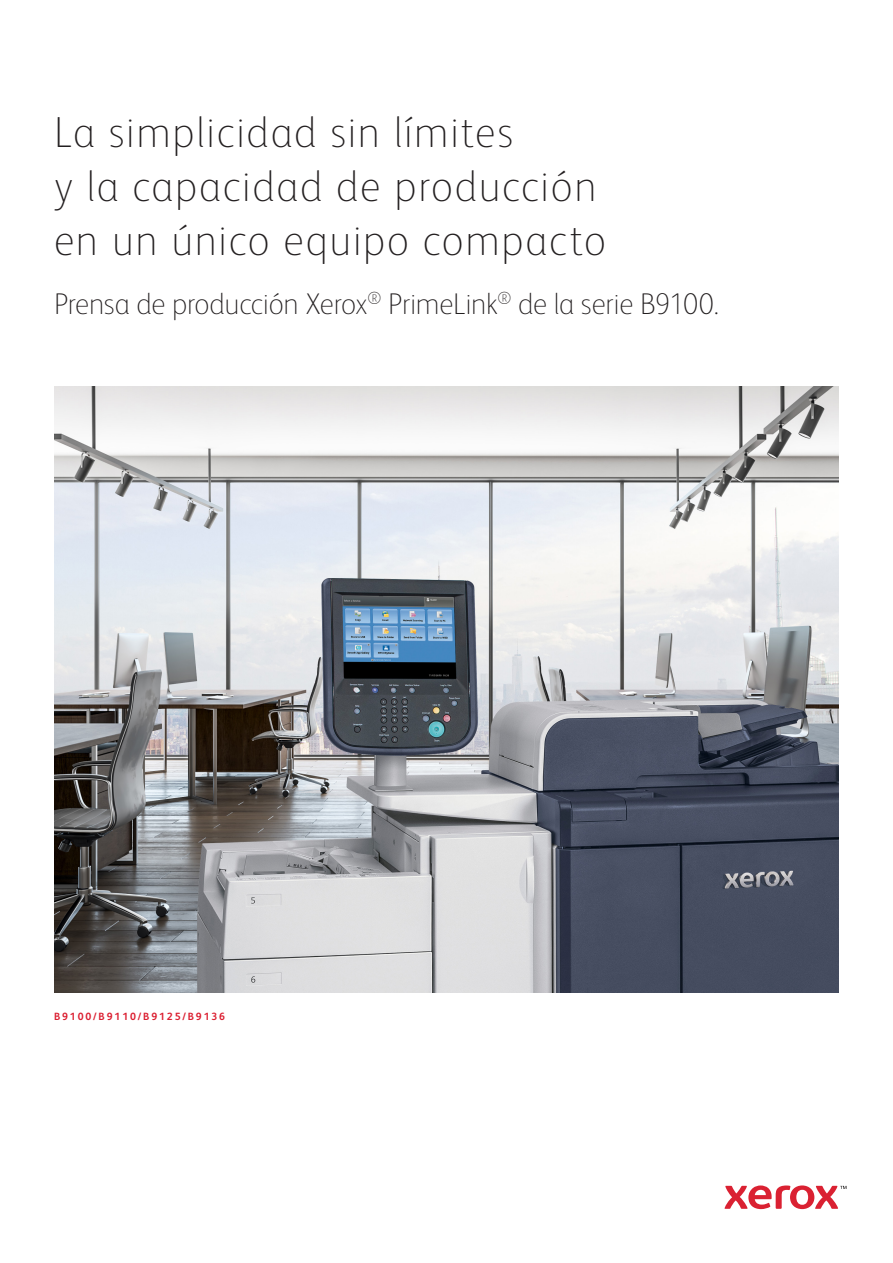
<style>
.page{position:relative;width:893px;height:1263px;background:#fff}
.page>*{position:absolute;margin:0;border:0;box-sizing:border-box;transform-origin:0 0}
.Cover_Title{font:100 43.5px/54px "Xerox Sans";letter-spacing:.035em;color:#231f20}
.Body{font:100 30px "Xerox Sans";letter-spacing:-.01em;color:#231f20}
.Title_Crosshead_left{font:700 10.5px "Xerox Sans";letter-spacing:.18em;color:#db1e30}
</style>
<div class="page">
<img style="left:54px;top:387px;width:785px;height:605px">
<svg style="left:725px;top:1185px;width:121px;height:24px"></svg>
<p class="Cover_Title" style="left:54px;top:103px;width:553px">La simplicidad sin límites<br>y la capacidad de producción en un único equipo compacto</p>
<p class="Body" style="left:54px;top:284px;width:667px">Prensa de producción Xerox<sup>®</sup> PrimeLink<sup>®</sup> de la serie B9100.</p>
<p class="Title_Crosshead_left" style="left:54px;top:1009px;width:173px">B9100/B9110/B9125/B9136</p>
</div>
